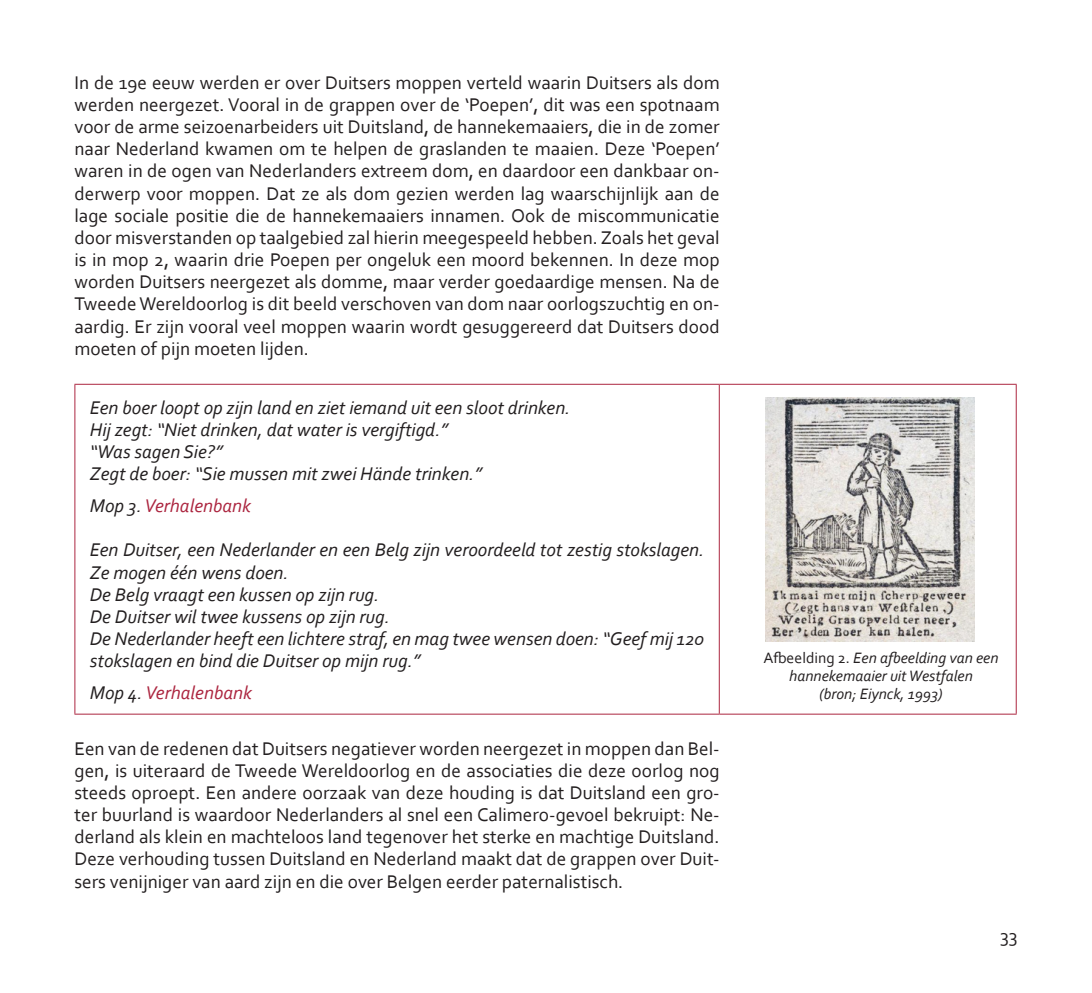
<style>
.page{position:relative;width:1092px;height:993px;background:#fff}
.page>*{position:absolute;margin:0;border:0;box-sizing:border-box;transform-origin:0 0}
.Tekst_na{font:19.25px/22.1px "Corbel";color:#231f20;text-align:justify}
.t1{font:italic 19.25px/22.2px "Corbel";color:#231f20}
.t2{font:italic 19.25px "Corbel";color:#ac2640}
.t3{font:italic 15.75px/18px "Corbel";color:#231f20;text-align:center}
.s1{color:#231f20}
.s2{font-style:normal}
</style>
<div class="page">
<hr style="left:74px;top:384px;width:645px;height:1px;background:#ac2640">
<hr style="left:74px;top:384px;width:1px;height:329px;background:#ac2640">
<hr style="left:719px;top:384px;width:297px;height:1px;background:#ac2640">
<hr style="left:718px;top:384px;width:1px;height:329px;background:#ac2640">
<hr style="left:1015px;top:384px;width:1px;height:329px;background:#ac2640">
<hr style="left:74px;top:713px;width:645px;height:1px;background:#ac2640">
<hr style="left:719px;top:713px;width:297px;height:1px;background:#ac2640">
<img style="left:765px;top:397px;width:209px;height:243px">
<p class="Tekst_na" style="left:74px;top:71px;width:646px">In de 19e eeuw werden er over Duitsers moppen verteld waarin Duitsers als dom werden neergezet. Vooral in de grappen over de ‘Poepen’, dit was een spotnaam voor de arme seizoenarbeiders uit Duitsland, de hannekemaaiers, die in de zomer naar Nederland kwamen om te helpen de graslanden te maaien. Deze ‘Poepen’ waren in de ogen van Nederlanders extreem dom, en daardoor een dankbaar on&shy;derwerp voor moppen. Dat ze als dom gezien werden lag waarschijnlijk aan de lage sociale positie die de hannekemaaiers innamen. Ook de miscommunicatie door misverstanden op taalgebied zal hierin meegespeeld hebben. Zoals het geval is in mop 2, waarin drie Poepen per ongeluk een moord bekennen. In deze mop worden Duitsers neergezet als domme, maar verder goedaardige mensen. Na de Tweede Wereldoorlog is dit beeld verschoven van dom naar oorlogszuchtig en on&shy;aardig. Er zijn vooral veel moppen waarin wordt gesuggereerd dat Duitsers dood moeten of pijn moeten lijden.</p>
<p class="t1" style="left:90px;top:395px;width:482px">Een boer loopt op zijn land en ziet iemand uit een sloot drinken.</p>
<p class="t1" style="left:90px;top:417px;width:360px">Hij zegt: “Niet drinken, dat water is vergiftigd.”</p>
<p class="t1" style="left:90px;top:439px;width:135px">“Was sagen Sie?”</p>
<p class="t1" style="left:90px;top:462px;width:394px">Zegt de boer: “Sie mussen mit zwei Hände trinken.”</p>
<p class="t2" style="left:90px;top:493px;width:163px"><span class="s1">Mop 3.</span> Verhalenbank</p>
<p class="t1" style="left:90px;top:538px;width:616px">Een Duitser, een Nederlander en een Belg zijn veroordeeld tot zestig stokslagen.<br>Ze mogen één wens doen.</p>
<p class="t1" style="left:90px;top:582px;width:291px">De Belg vraagt een kussen op zijn rug.</p>
<p class="t1" style="left:90px;top:604px;width:301px">De Duitser wil twee kussens op zijn rug.</p>
<p class="t1" style="left:90px;top:627px;width:616px">De Nederlander heeft een lichtere straf, en mag twee wensen doen: “Geef mij 120 stokslagen en bind die Duitser op mijn rug.”</p>
<p class="t2" style="left:90px;top:680px;width:164px"><span class="s1">Mop 4.</span> Verhalenbank</p>
<p class="Tekst_na" style="left:74px;top:736px;width:646px">Een van de redenen dat Duitsers negatiever worden neergezet in moppen dan Bel&shy;gen, is uiteraard de Tweede Wereldoorlog en de associaties die deze oorlog nog steeds oproept. Een andere oorzaak van deze houding is dat Duitsland een gro&shy;ter buurland is waardoor Nederlanders al snel een Calimero-gevoel bekruipt: Ne&shy;derland als klein en machteloos land tegenover het sterke en machtige Duitsland.<br>Deze verhouding tussen Duitsland en Nederland maakt dat de grappen over Duit&shy;sers venijniger van aard zijn en die over Belgen eerder paternalistisch.</p>
<p class="t3" style="left:763px;top:648px;width:237px"><span class="s2">Afbeelding 2.</span> Een afbeelding van een hannekemaaier uit Westfalen<br>(bron; Eiynck, 1993)</p>
<p class="Tekst_na" style="left:999px;top:923px;width:19px">33</p>
</div>
